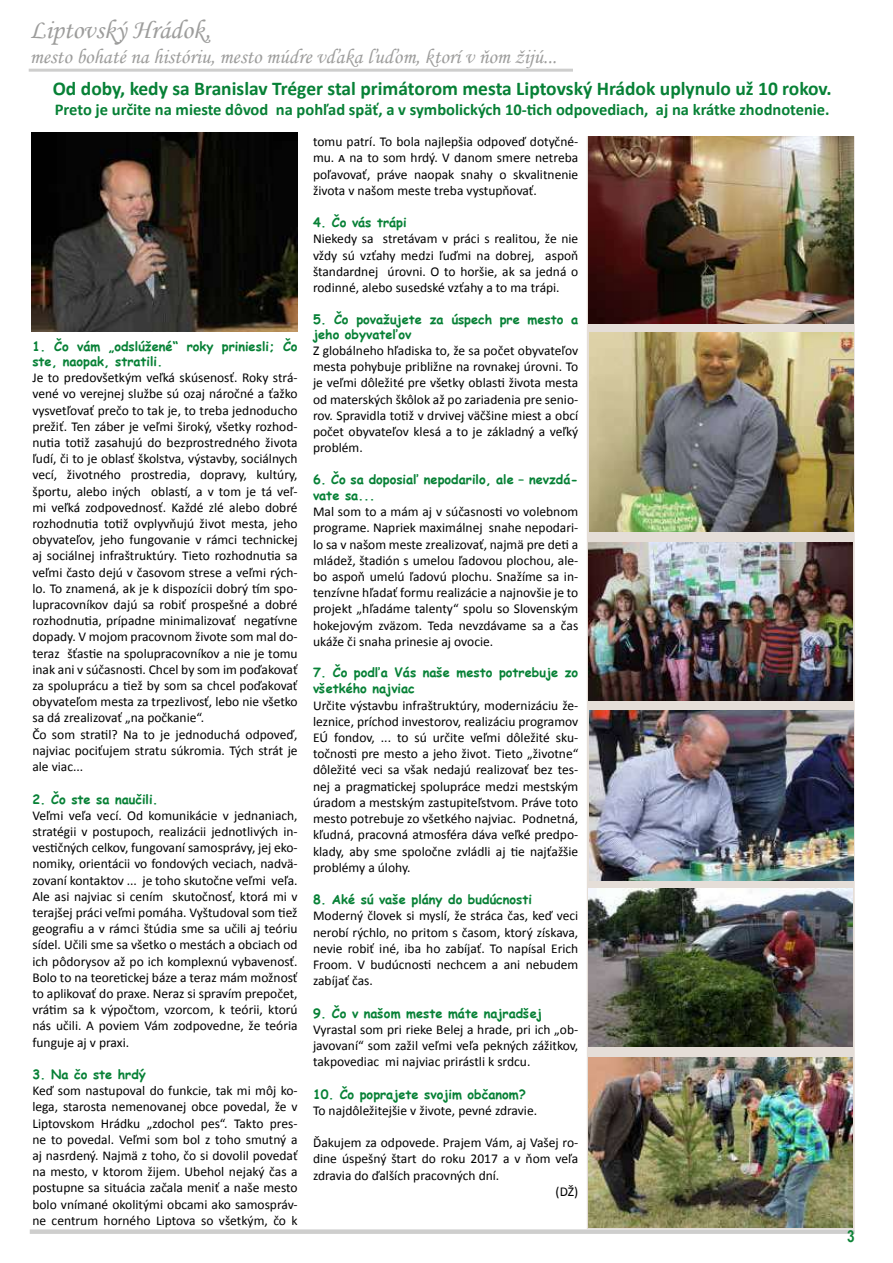
<style>
.page{position:relative;width:893px;height:1263px;background:#fff}
.page>*{position:absolute;margin:0;border:0;box-sizing:border-box;transform-origin:0 0}
.t1{font:27px "Monotype Corsiva";color:#9d9d9c}
.t2{font:21px "Monotype Corsiva";color:#9d9d9c}
.t3{font:700 19.5px "Calibri";color:#078136}
.t4{font:700 16.5px "Calibri";color:#078136}
.t5{font:700 16.5px "Arial Narrow";color:#0d8236}
.t6{font:13.5px/16.2px "Calibri";color:#000;text-align:justify}
.t7{font:700 12.75px/15.3px "Comic Sans MS";color:#078136}
</style>
<div class="page">
<hr style="left:29px;top:69px;width:544px;height:3px;background:#9d9d9c">
<div style="left:30px;top:1229px;width:825px;height:5px;background:#cececd"></div>
<div style="left:587px;top:136px;width:268px;height:1093px;background:#e5ded8;border:2px solid #e5ded8"></div>
<img style="left:32px;top:133px;width:265px;height:199px">
<img style="left:589px;top:542px;width:264px;height:158px">
<img style="left:589px;top:889px;width:264px;height:158px">
<img style="left:589px;top:710px;width:264px;height:170px">
<img style="left:589px;top:1057px;width:264px;height:170px">
<img style="left:589px;top:332px;width:264px;height:199px">
<img style="left:589px;top:136px;width:264px;height:187px">
<h1 class="t1" style="left:30px;top:13px;width:182px">Liptovský Hrádok,</h1>
<h2 class="t2" style="left:30px;top:44px;width:529px">mesto bohaté na históriu, mesto múdre vďaka ľuďom, ktorí v ňom žijú...</h2>
<h3 class="t3" style="left:53px;top:76px;width:780px">Od doby, kedy sa Branislav Tréger stal primátorom mesta Liptovský Hrádok uplynulo už 10 rokov.</h3>
<p class="t4" style="left:55px;top:99px;width:776px">Preto je určite na mieste dôvod na pohľad späť, a v symbolických 10-tich odpovediach, aj na krátke zhodnotenie.</p>
<p class="t7" style="left:32px;top:338px;width:267px">1. Čo vám „odslúžené“ roky priniesli; Čo ste, naopak, stratili.</p>
<p class="t6" style="left:32px;top:370px;width:267px;text-align:left">Je to predovšetkým veľká skúsenosť. Roky strá&shy;vené vo verejnej službe sú ozaj náročné a ťažko vysvetľovať prečo to tak je, to treba jednoducho prežiť. Ten záber je veľmi široký, všetky rozhod&shy;nutia totiž zasahujú do bezprostredného života ľudí, či to je oblasť školstva, výstavby, sociálnych vecí, životného prostredia, dopravy, kultúry, športu, alebo iných oblastí, a v tom je tá veľ&shy;mi veľká zodpovednosť. Každé zlé alebo dobré rozhodnutia totiž ovplyvňujú život mesta, jeho obyvateľov, jeho fungovanie v rámci technickej aj sociálnej infraštruktúry. Tieto rozhodnutia sa veľmi často dejú v časovom strese a veľmi rých&shy;lo. To znamená, ak je k dispozícii dobrý tím spo&shy;lupracovníkov dajú sa robiť prospešné a dobré rozhodnutia, prípadne minimalizovať negatívne dopady. V mojom pracovnom živote som mal do&shy;teraz šťastie na spolupracovníkov a nie je tomu inak ani v súčasnosti. Chcel by som im poďakovať za spoluprácu a tiež by som sa chcel poďakovať obyvateľom mesta za trpezlivosť, lebo nie všetko sa dá zrealizovať „na počkanie“.<br>Čo som stratil? Na to je jednoduchá odpoveď, najviac pociťujem stratu súkromia. Tých strát je ale viac...</p>
<p class="t7" style="left:32px;top:791px;width:127px">2. Čo ste sa naučili.</p>
<p class="t6" style="left:32px;top:807px;width:267px">Veľmi veľa vecí. Od komunikácie v jednaniach, stratégii v postupoch, realizácii jednotlivých in&shy;vestičných celkov, fungovaní samosprávy, jej eko&shy;nomiky, orientácii vo fondových veciach, nadvä&shy;zovaní kontaktov ... je toho skutočne veľmi veľa.<br>Ale asi najviac si cením skutočnosť, ktorá mi v terajšej práci veľmi pomáha. Vyštudoval som tiež geografiu a v rámci štúdia sme sa učili aj teóriu sídel. Učili sme sa všetko o mestách a obciach od ich pôdorysov až po ich komplexnú vybavenosť.<br>Bolo to na teoretickej báze a teraz mám možnosť to aplikovať do praxe. Neraz si spravím prepočet, vrátim sa k výpočtom, vzorcom, k teórii, ktorú nás učili. A poviem Vám zodpovedne, že teória funguje aj v praxi.</p>
<p class="t7" style="left:32px;top:1066px;width:115px">3. Na čo ste hrdý</p>
<p class="t6" style="left:32px;top:1082px;width:267px">Keď som nastupoval do funkcie, tak mi môj ko&shy;lega, starosta nemenovanej obce povedal, že v Liptovskom Hrádku „zdochol pes“. Takto pres&shy;ne to povedal. Veľmi som bol z toho smutný a aj nasrdený. Najmä z toho, čo si dovolil povedať na mesto, v ktorom žijem. Ubehol nejaký čas a postupne sa situácia začala meniť a naše mesto bolo vnímané okolitými obcami ako samospráv&shy;ne centrum horného Liptova so všetkým, čo k</p>
<p class="t6" style="left:313px;top:134px;width:267px">tomu patrí. To bola najlepšia odpoveď dotyčné&shy;mu. na to som hrdý. V danom smere netreba poľavovať, práve naopak snahy o skvalitnenie života v našom meste treba vystupňovať.</p>
<p class="t7" style="left:313px;top:214px;width:95px">4. Čo vás trápi</p>
<p class="t6" style="left:313px;top:231px;width:267px">Niekedy sa stretávam v práci s realitou, že nie vždy sú vzťahy medzi ľuďmi na dobrej, aspoň štandardnej úrovni. O to horšie, ak sa jedná o rodinné, alebo susedské vzťahy a to ma trápi.</p>
<p class="t7" style="left:313px;top:311px;width:267px">5. Čo považujete za úspech pre mesto a jeho obyvateľov</p>
<p class="t6" style="left:313px;top:342px;width:267px">Z globálneho hľadiska to, že sa počet obyvateľov mesta pohybuje približne na rovnakej úrovni. To je veľmi dôležité pre všetky oblasti života mesta od materských škôlok až po zariadenia pre senio&shy;rov. Spravidla totiž v drvivej väčšine miest a obcí počet obyvateľov klesá a to je základný a veľký problém.</p>
<p class="t7" style="left:313px;top:470px;width:267px;line-height:16.2px">6. Čo sa doposiaľ nepodarilo, ale – nevzdá&shy;vate sa...</p>
<p class="t6" style="left:313px;top:504px;width:267px">Mal som to a mám aj v súčasnosti vo volebnom programe. Napriek maximálnej snahe nepodari&shy;lo sa v našom meste zrealizovať, najmä pre deti a mládež, štadión s umelou ľadovou plochou, ale&shy;bo aspoň umelú ľadovú plochu. Snažíme sa in&shy;tenzívne hľadať formu realizácie a najnovšie je to projekt „hľadáme talenty“ spolu so Slovenským hokejovým zväzom. Teda nevzdávame sa a čas ukáže či snaha prinesie aj ovocie.</p>
<p class="t7" style="left:313px;top:664px;width:267px;line-height:16.2px">7. Čo podľa Vás naše mesto potrebuje zo všetkého najviac</p>
<p class="t6" style="left:313px;top:697px;width:267px">Určite výstavbu infraštruktúry, modernizáciu že&shy;leznice, príchod investorov, realizáciu programov EÚ fondov, ... to sú určite veľmi dôležité sku&shy;točnosti pre mesto a jeho život. Tieto „životne“ dôležité veci sa však nedajú realizovať bez tes&shy;nej a pragmatickej spolupráce medzi mestským úradom a mestským zastupiteľstvom. Práve toto mesto potrebuje zo všetkého najviac. Podnetná, kľudná, pracovná atmosféra dáva veľké predpo&shy;klady, aby sme spoločne zvládli aj tie najťažšie problémy a úlohy.</p>
<p class="t7" style="left:313px;top:891px;width:220px">8. Aké sú vaše plány do budúcnosti</p>
<p class="t6" style="left:313px;top:908px;width:267px">Moderný človek si myslí, že stráca čas, keď veci nerobí rýchlo, no pritom s časom, ktorý získava, nevie robiť iné, iba ho zabíjať. To napísal Erich Froom. V budúcnosti nechcem a ani nebudem zabíjať čas.</p>
<p class="t7" style="left:313px;top:1005px;width:230px">9. Čo v našom meste máte najradšej</p>
<p class="t6" style="left:313px;top:1021px;width:267px">Vyrastal som pri rieke Belej a hrade, pri ich „ob&shy;javovaní“ som zažil veľmi veľa pekných zážitkov, takpovediac mi najviac prirástli k srdcu.</p>
<p class="t7" style="left:313px;top:1086px;width:214px">10. Čo poprajete svojim občanom?</p>
<p class="t6" style="left:313px;top:1102px;width:226px">To najdôležitejšie v živote, pevné zdravie.</p>
<p class="t6" style="left:313px;top:1134px;width:267px">Ďakujem za odpovede. Prajem Vám, aj Vašej ro-</p>
<p class="t6" style="left:313px;top:1151px;width:267px">dine úspešný štart do roku 2017 a v ňom veľa</p>
<p class="t6" style="left:313px;top:1167px;width:188px">zdravia do ďalších pracovných dní.</p>
<p class="t6" style="left:556px;top:1183px;width:24px">(DŽ)</p>
<p class="t5" style="left:847px;top:1224px;width:9px">3</p>
</div>
